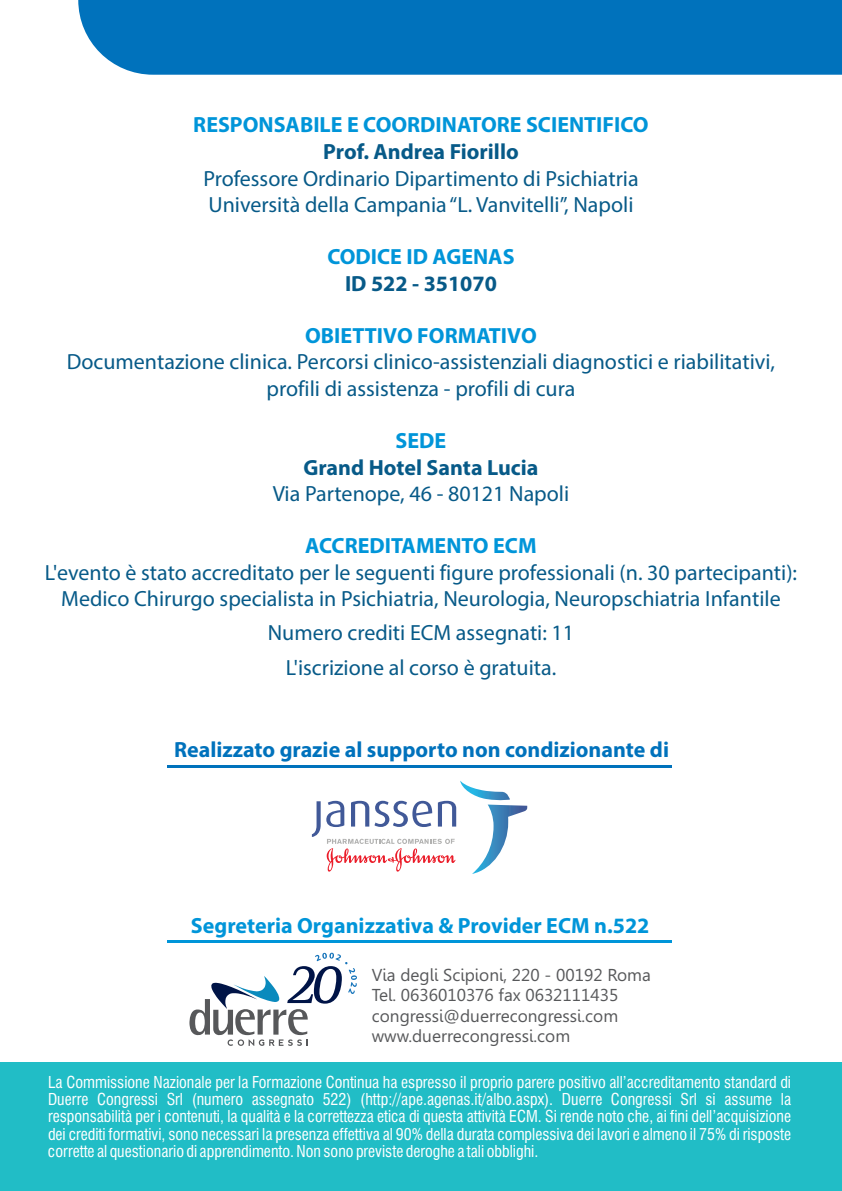
<style>
.page{position:relative;width:842px;height:1191px;background:#fff}
.page>*{position:absolute;margin:0;border:0;box-sizing:border-box;transform-origin:0 0}
.t1{font:22px/26.4px "Myriad Pro";color:#075a88;text-align:center}
.t2{font:700 22px "Myriad Pro";color:#0095d9}
.t3{font:700 22px "Myriad Pro";color:#075a88}
.t4{font:700 22px "Myriad Pro";color:#0072bc}
.t5{font:17.2px/20.2px "Gisha";color:#57585a}
.t6{font:condensed 16px/17.2px "Swiss 721 BT";color:#fff;text-align:justify}
</style>
<div class="page">
<div style="left:0;top:1063px;width:842px;height:128px;background:#21bdc6"></div>
<div style="left:78px;top:0;width:764px;height:75px;background:#0072bc"></div>
<svg style="left:189px;top:952px;width:168px;height:93px"></svg>
<hr style="left:167px;top:940px;width:505px;height:2px;background:#0095d9">
<hr style="left:167px;top:765px;width:505px;height:2px;background:#0072bc">
<svg style="left:312px;top:781px;width:215px;height:93px"></svg>
<h1 class="t2" style="left:193px;top:115px;width:457px">RESPONSABILE E COORDINATORE SCIENTIFICO</h1>
<h1 class="t3" style="left:323px;top:143px;width:197px">Prof. Andrea Fiorillo</h1>
<h1 class="t1" style="left:203px;top:167px;width:437px;text-align:left">Professore Ordinario Dipartimento di Psichiatria<br>Università della Campania “L. Vanvitelli”, Napoli</h1>
<h1 class="t2" style="left:327px;top:247px;width:189px">CODICE ID AGENAS</h1>
<h1 class="t3" style="left:345px;top:274px;width:153px">ID 522 - 351070</h1>
<h1 class="t2" style="left:305px;top:326px;width:233px">OBIETTIVO FORMATIVO</h1>
<h1 class="t1" style="left:67px;top:351px;width:710px">Documentazione clinica. Percorsi clinico-assistenziali diagnostici e riabilitativi, profili di assistenza - profili di cura</h1>
<h1 class="t2" style="left:396px;top:431px;width:52px">SEDE</h1>
<h1 class="t3" style="left:303px;top:458px;width:237px">Grand Hotel Santa Lucia</h1>
<h1 class="t1" style="left:273px;top:482px;width:298px">Via Partenope, 46 - 80121 Napoli</h1>
<h1 class="t2" style="left:305px;top:536px;width:233px">ACCREDITAMENTO ECM</h1>
<h1 class="t1" style="left:45px;top:561px;width:754px">L'evento è stato accreditato per le seguenti figure professionali (n. 30 partecipanti):<br>Medico Chirurgo specialista in Psichiatria, Neurologia, Neuropschiatria Infantile</h1>
<h1 class="t1" style="left:268px;top:617px;width:308px;line-height:34.4px">Numero crediti ECM assegnati: 11<br>L'iscrizione al corso è gratuita.</h1>
<h1 class="t4" style="left:174px;top:741px;width:496px">Realizzato grazie al supporto non condizionante di</h1>
<h1 class="t2" style="left:191px;top:916px;width:460px">Segreteria Organizzativa &amp; Provider ECM n.522</h1>
<p class="t5" style="left:372px;top:966px;width:280px">Via degli Scipioni, 220 - 00192 Roma<br>Tel. 0636010376 fax 0632111435 congressi@duerrecongressi.com www.duerrecongressi.com</p>
<p class="t6" style="left:48px;top:1075px;width:745px">La Commissione Nazionale per la Formazione Continua ha espresso il proprio parere positivo all’accreditamento standard di Duerre Congressi Srl (numero assegnato 522) (http://ape.agenas.it/albo.aspx). Duerre Congressi Srl si assume la responsabilità per i contenuti, la qualità e la correttezza etica di questa attività ECM. Si rende noto che, ai fini dell’acquisizione dei crediti formativi, sono necessari la presenza effettiva al 90% della durata complessiva dei lavori e almeno il 75% di risposte corrette al questionario di apprendimento. Non sono previste deroghe a tali obblighi.</p>
</div>
